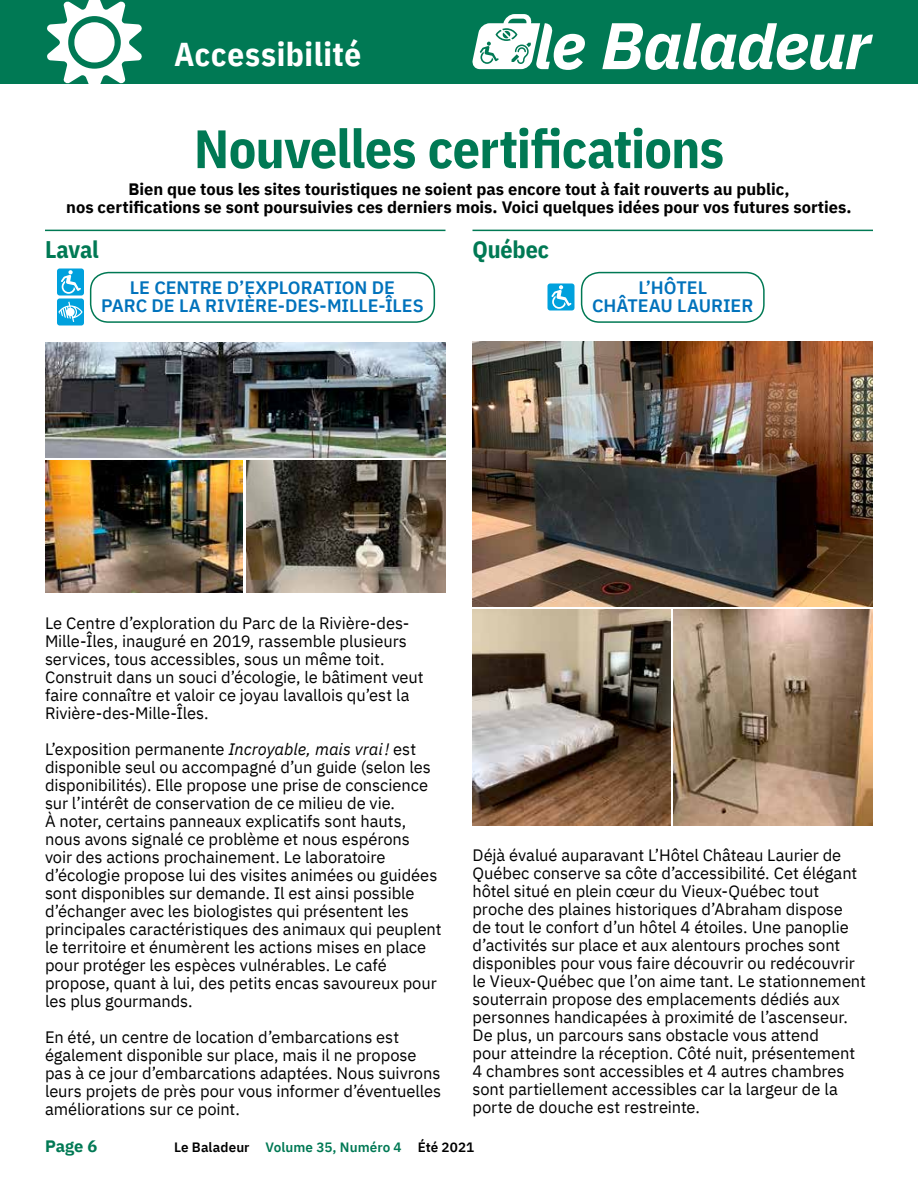
<style>
.page{position:relative;width:918px;height:1188px;background:#fff}
.page>*{position:absolute;margin:0;border:0;box-sizing:border-box;transform-origin:0 0}
.t1{font:700 54px "IBM Plex Sans Cond";letter-spacing:-.015em;color:#007954}
.t2{font:700 33px "IBM Plex Sans Cond";letter-spacing:.02em;color:#fff}
.t3{font:700 24px "IBM Plex Sans Cond";letter-spacing:-.005em;color:#007954}
.t4{font:600 18px/18px "IBM Plex Sans";color:#0072bc;text-align:center}
.t5{font:16.5px/18px "IBM Plex Sans";letter-spacing:-.005em;color:#000}
.t6{font:700 16.5px/18px "IBM Plex Sans";color:#000;text-align:center}
.t7{font:700 16.5px "IBM Plex Sans";color:#007954}
.t8{font:600 13.5px "IBM Plex Sans";letter-spacing:.005em;color:#000}
.s1{font-style:italic}
.s2{color:#007954}
</style>
<div class="page">
<div style="left:0;top:0;width:918px;height:84px;background:#007954"></div>
<svg style="left:602px;top:23px;width:271px;height:47px"></svg>
<svg style="left:472px;top:14px;width:113px;height:56px"></svg>
<hr style="left:45px;top:230px;width:401px;height:1px;background:#007954">
<div style="left:90px;top:272px;width:345px;height:51px;border:2px solid #007954;border-radius:18px"></div>
<img style="left:45px;top:342px;width:401px;height:116px">
<img style="left:45px;top:461px;width:198px;height:132px">
<img style="left:246px;top:461px;width:200px;height:132px">
<hr style="left:472px;top:230px;width:401px;height:1px;background:#007954">
<div style="left:581px;top:272px;width:184px;height:51px;border:2px solid #007954;border-radius:18px"></div>
<img style="left:472px;top:342px;width:401px;height:264px">
<img style="left:472px;top:609px;width:198px;height:216px">
<img style="left:674px;top:609px;width:199px;height:216px">
<div style="left:548px;top:284px;width:26px;height:27px;background:#00a1dd;border-radius:3px"></div>
<svg style="left:551px;top:285px;width:21px;height:24px"></svg>
<div style="left:57px;top:269px;width:27px;height:27px;background:#00a1dd;border-radius:3px"></div>
<svg style="left:61px;top:270px;width:20px;height:24px"></svg>
<div style="left:57px;top:299px;width:27px;height:27px;background:#00a1dd;border-radius:3px"></div>
<svg style="left:58px;top:302px;width:25px;height:20px"></svg>
<h2 class="t2" style="left:174px;top:28px;width:189px">Accessibilité</h2>
<h1 class="t1" style="left:194px;top:106px;width:532px">Nouvelles certifications</h1>
<p class="t6" style="left:66px;top:179px;width:787px">Bien que tous les sites touristiques ne soient pas encore tout à fait rouverts au public,<br>nos certifications se sont poursuivies ces derniers mois. Voici quelques idées pour vos futures sorties.</p>
<h3 class="t3" style="left:45px;top:231px;width:55px">Laval</h3>
<p class="t4" style="left:101px;top:277px;width:324px">LE CENTRE D’EXPLORATION DE<br>PARC DE LA RIVIÈRE-DES-MILLE-ÎLES</p>
<h3 class="t3" style="left:472px;top:231px;width:78px">Québec</h3>
<p class="t4" style="left:592px;top:277px;width:163px">L’HÔTEL<br>CHÂTEAU LAURIER</p>
<p class="t5" style="left:45px;top:612px;width:380px">Le Centre d’exploration du Parc de la Rivière-des-Mille-Îles, inauguré en 2019, rassemble plusieurs services, tous accessibles, sous un même toit.<br>Construit dans un souci d’écologie, le bâtiment veut faire connaître et valoir ce joyau lavallois qu’est la Rivière-des-Mille-Îles.</p>
<p class="t5" style="left:45px;top:738px;width:398px">L’exposition permanente <span class="s1">Incroyable, mais vrai!</span> est disponible seul ou accompagné d’un guide (selon les disponibilités). Elle propose une prise de conscience sur l’intérêt de conservation de ce milieu de vie.<br>À noter, certains panneaux explicatifs sont hauts, nous avons signalé ce problème et nous espérons<br>voir des actions prochainement. Le laboratoire d’écologie propose lui des visites animées ou guidées sont disponibles sur demande. Il est ainsi possible d’échanger avec les biologistes qui présentent les principales caractéristiques des animaux qui peuplent le territoire et énumèrent les actions mises en place pour protéger les espèces vulnérables. Le café propose, quant à lui, des petits encas savoureux pour les plus gourmands.</p>
<p class="t5" style="left:45px;top:1026px;width:398px">En été, un centre de location d’embarcations est également disponible sur place, mais il ne propose pas à ce jour d’embarcations adaptées. Nous suivrons leurs projets de près pour vous informer d’éventuelles améliorations sur ce point.</p>
<p class="t5" style="left:472px;top:845px;width:395px">Déjà évalué auparavant L’Hôtel Château Laurier de Québec conserve sa côte d’accessibilité. Cet élégant hôtel situé en plein cœur du Vieux-Québec tout proche des plaines historiques d’Abraham dispose<br>de tout le confort d’un hôtel 4 étoiles. Une panoplie d’activités sur place et aux alentours proches sont disponibles pour vous faire découvrir ou redécouvrir le Vieux-Québec que l’on aime tant. Le stationnement souterrain propose des emplacements dédiés aux personnes handicapées à proximité de l’ascenseur.<br>De plus, un parcours sans obstacle vous attend<br>pour atteindre la réception. Côté nuit, présentement 4 chambres sont accessibles et 4 autres chambres sont partiellement accessibles car la largeur de la porte de douche est restreinte.</p>
<p class="t7" style="left:45px;top:1133px;width:54px">Page 6</p>
<p class="t8" style="left:174px;top:1137px;width:302px">Le Baladeur <span class="s2">Volume 35, Numéro 4</span> Été 2021</p>
</div>
